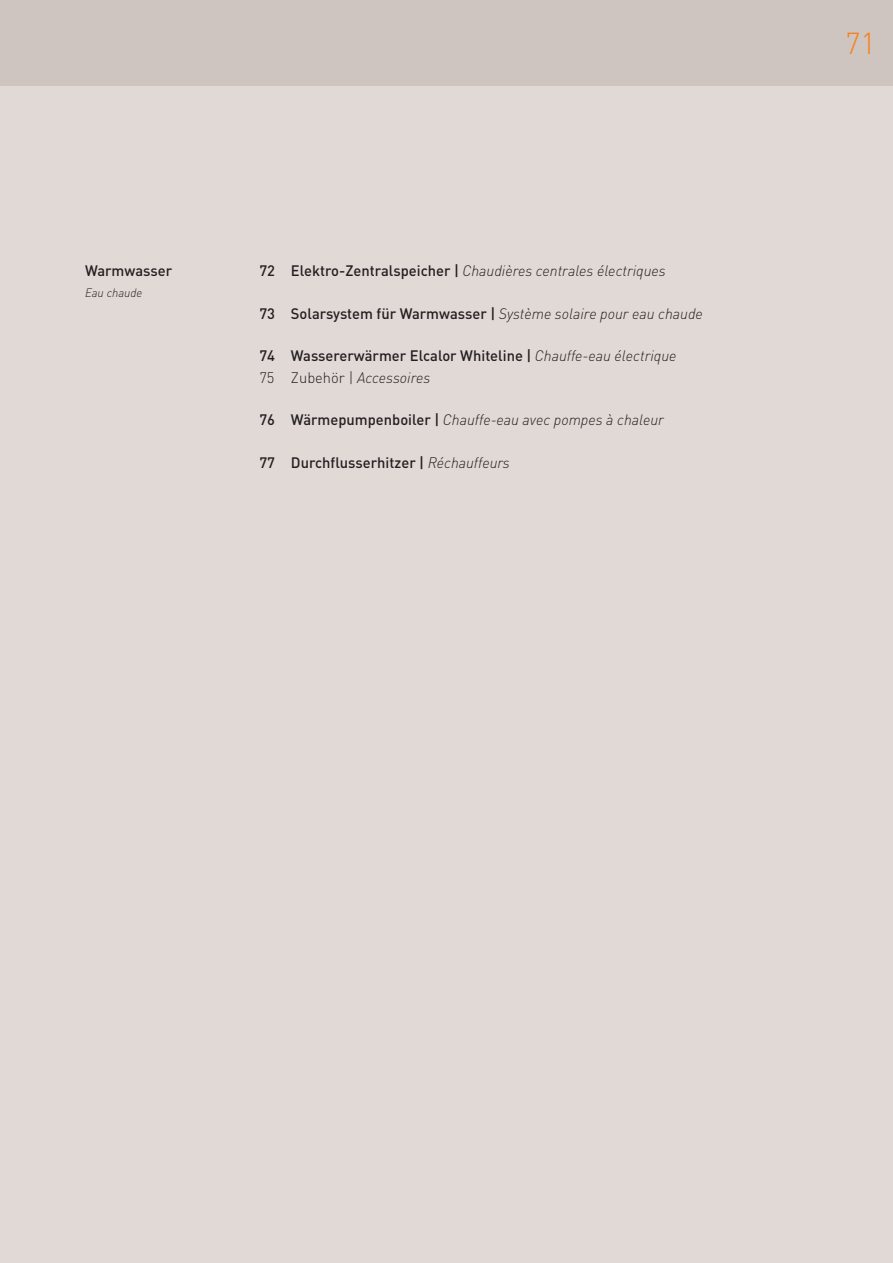
<style>
.page{position:relative;width:893px;height:1263px;background:#e1d9d6}
.page>*{position:absolute;margin:0;border:0;box-sizing:border-box;transform-origin:0 0}
.t1{font:300 30px "DIN Pro";color:#f58220}
.t2{font:500 15px/21.3px "DIN Pro";color:#231f20}
.t3{font:italic 300 15px "DIN Pro";color:#231f20}
.t4{font:italic 300 12px "DIN Pro";color:#231f20}
.s1{font-weight:500;font-style:normal}
.s2{font-weight:300;font-style:italic}
.s3{font-weight:300}
</style>
<div class="page">
<div style="left:0;top:0;width:893px;height:85px;background:#cfc5c0"></div>
<p class="t2" style="left:85px;top:258px;width:89px">Warmwasser</p>
<p class="t4" style="left:85px;top:284px;width:59px">Eau chaude</p>
<p class="t3" style="left:259px;top:259px;width:408px"><span class="s1">72 Elektro-Zentralspeicher |</span> Chaudières centrales électriques</p>
<p class="t2" style="left:259px;top:301px;width:445px">73 Solarsystem für Warmwasser | <span class="s2">Système solaire pour eau chaude</span></p>
<p class="t2" style="left:259px;top:343px;width:419px">74 Wassererwärmer Elcalor Whiteline | <span class="s2">Chauffe-eau électrique<br></span><span class="s3">75 Zubehör |</span> <span class="s2">Accessoires</span></p>
<p class="t3" style="left:259px;top:408px;width:406px"><span class="s1">76 Wärmepumpenboiler |</span> Chauffe-eau avec pompes à chaleur</p>
<p class="t2" style="left:259px;top:450px;width:252px">77 Durchflusserhitzer | <span class="s2">Réchauffeurs</span></p>
<h1 class="t1" style="left:845px;top:20px;width:32px">71</h1>
</div>
